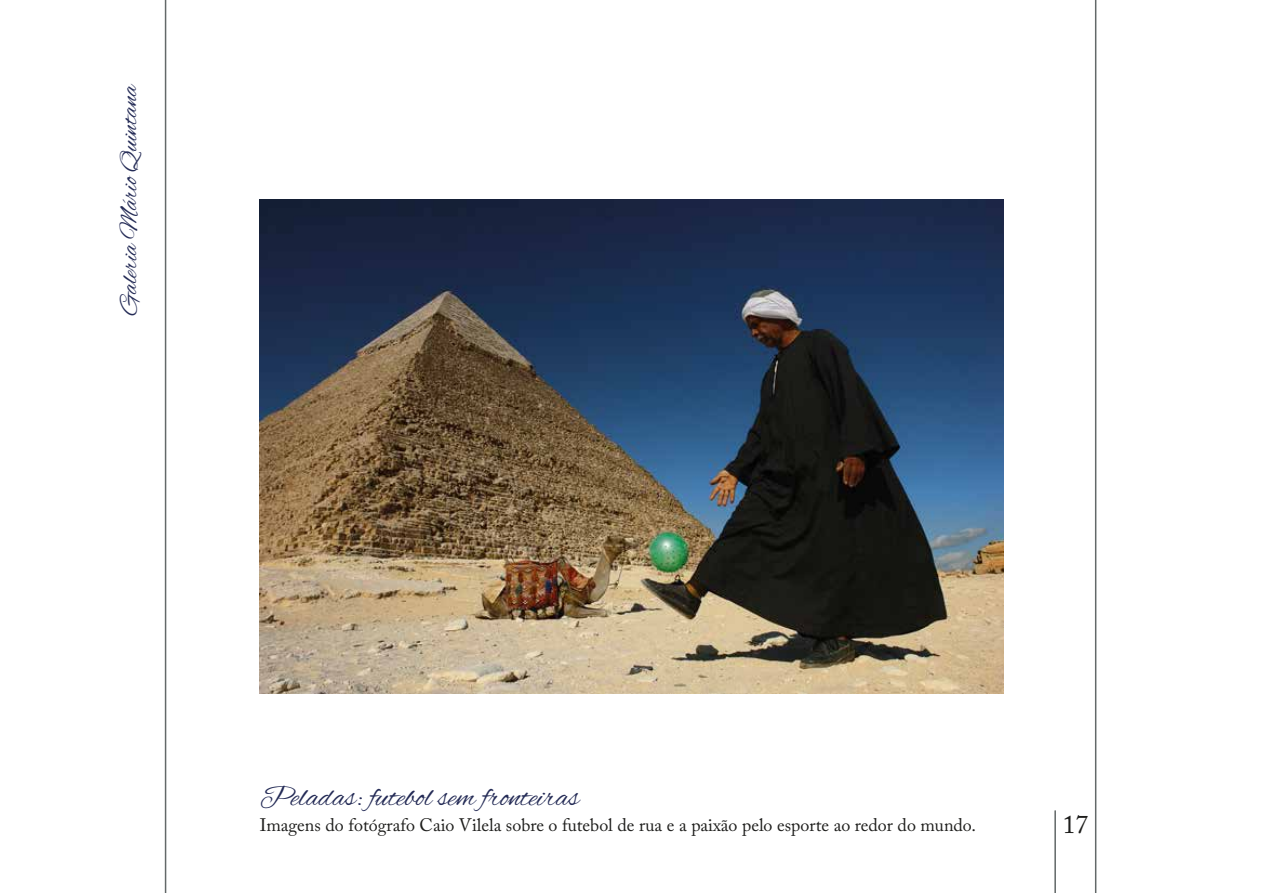
<style>
.page{position:relative;width:1263px;height:893px;background:#fff}
.page>*{position:absolute;margin:0;border:0;box-sizing:border-box;transform-origin:0 0}
.t1{font:30px "Alex Brush";color:#242b56}
.t2{font:25.5px "Alex Brush";color:#242b56}
.t3{font:25.5px "Adobe Caslon Pro";color:#1d1d1b}
.t4{font:18px "Adobe Caslon Pro";color:#1d1d1b}
</style>
<div class="page">
<hr style="left:165px;top:0;width:1px;height:893px;background:#636969">
<hr style="left:1095px;top:0;width:1px;height:893px;background:#636969">
<hr style="left:1054px;top:810px;width:2px;height:83px;background:#636969">
<img style="left:260px;top:200px;width:743px;height:493px">
<h2 class="t2" style="left:115px;top:315px;width:233px;rotate:-90deg">Galeria Mário Quintana</h2>
<h1 class="t1" style="left:260px;top:780px;width:321px">Peladas: futebol sem fronteiras</h1>
<p class="t4" style="left:260px;top:814px;width:718px">Imagens do fotógrafo Caio Vilela sobre o futebol de rua e a paixão pelo esporte ao redor do mundo.</p>
<h2 class="t3" style="left:1063px;top:809px;width:27px">17</h2>
</div>
